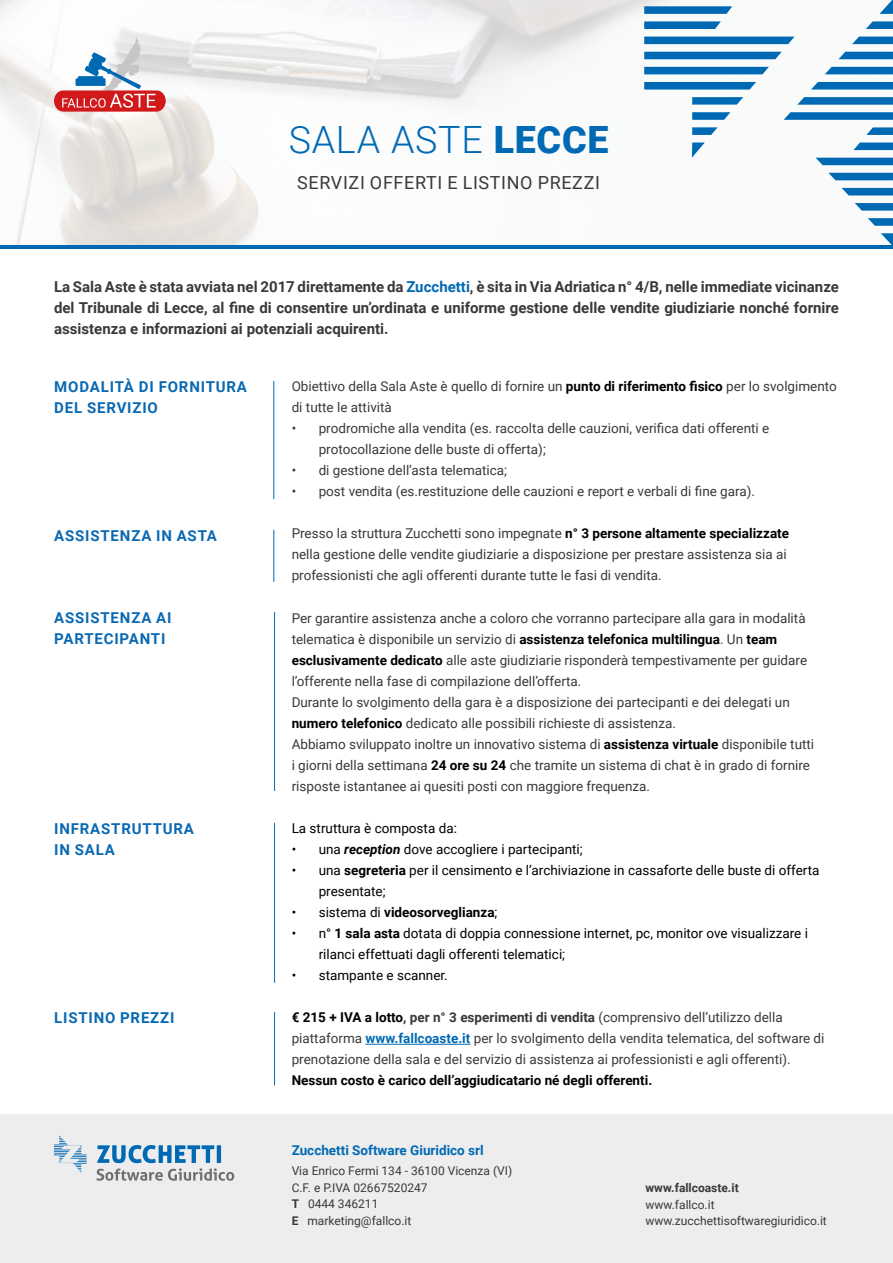
<style>
.page{position:relative;width:893px;height:1263px;background:#fff}
.page>*{position:absolute;margin:0;border:0;box-sizing:border-box;transform-origin:0 0}
.t1{font:300 37.65px "Roboto";letter-spacing:.02em;color:#0069b4}
.t2{font:18px "Roboto";letter-spacing:.035em;color:#3a3938}
.t3{font:700 15px/21px "Roboto";color:#3a3938;text-align:justify}
.t4{font:700 15px/21px "Roboto";letter-spacing:.055em;color:#0a69b3}
.t5{font:13.5px/21px "Roboto";color:#3a3938}
.t6{font:13.5px/21px "Roboto";color:#000}
.t7{font:700 13.5px "Roboto";color:#000}
.t8{font:700 13.5px "Roboto";color:#0069b4}
.t9{font:12px/16.5px "Roboto";color:#3a3938}
.t10{font:700 12px "Roboto";color:#3a3938}
.s1{font-weight:900}
.s2{color:#0069b4}
.s3{font-weight:700;color:#000}
.s4{font-weight:700;font-style:italic}
.s5{font-weight:700}
.s6{font-weight:400}
.s7{font-weight:700;color:#0069b4}
</style>
<div class="page">
<hr style="left:0;top:245px;width:893px;height:3px;background:#0069b4">
<img style="left:0;top:0;width:893px;height:245px">
<div style="left:0;top:1114px;width:893px;height:149px;background:#ededed"></div>
<svg style="left:54px;top:37px;width:112px;height:75px"></svg>
<svg style="left:96px;top:1145px;width:138px;height:36px"></svg>
<svg style="left:54px;top:1135px;width:33px;height:38px"></svg>
<svg style="left:852px;top:37px;width:41px;height:7px"></svg>
<svg style="left:838px;top:52px;width:55px;height:7px"></svg>
<svg style="left:866px;top:21px;width:27px;height:8px"></svg>
<svg style="left:644px;top:37px;width:150px;height:7px"></svg>
<svg style="left:644px;top:21px;width:77px;height:8px"></svg>
<svg style="left:644px;top:67px;width:125px;height:7px"></svg>
<svg style="left:879px;top:0;width:14px;height:14px"></svg>
<svg style="left:692px;top:127px;width:26px;height:8px"></svg>
<svg style="left:825px;top:67px;width:68px;height:7px"></svg>
<svg style="left:853px;top:143px;width:40px;height:7px"></svg>
<svg style="left:866px;top:127px;width:27px;height:8px"></svg>
<svg style="left:784px;top:112px;width:109px;height:8px"></svg>
<svg style="left:811px;top:82px;width:82px;height:8px"></svg>
<svg style="left:797px;top:97px;width:96px;height:8px"></svg>
<svg style="left:644px;top:52px;width:138px;height:7px"></svg>
<svg style="left:692px;top:112px;width:38px;height:8px"></svg>
<svg style="left:644px;top:6px;width:88px;height:8px"></svg>
<svg style="left:692px;top:97px;width:51px;height:8px"></svg>
<svg style="left:644px;top:82px;width:112px;height:8px"></svg>
<svg style="left:692px;top:142px;width:13px;height:16px"></svg>
<svg style="left:816px;top:158px;width:77px;height:7px"></svg>
<svg style="left:842px;top:188px;width:51px;height:7px"></svg>
<svg style="left:881px;top:233px;width:12px;height:12px"></svg>
<svg style="left:868px;top:218px;width:25px;height:8px"></svg>
<svg style="left:855px;top:203px;width:38px;height:8px"></svg>
<svg style="left:828px;top:173px;width:65px;height:7px"></svg>
<hr style="left:365px;top:1044px;width:105px;height:1px;background:#0069b4">
<hr style="left:273px;top:381px;width:1px;height:118px;background:#0069b4">
<hr style="left:273px;top:530px;width:1px;height:52px;background:#0069b4">
<hr style="left:274px;top:612px;width:1px;height:179px;background:#0069b4">
<hr style="left:274px;top:823px;width:1px;height:160px;background:#0069b4">
<hr style="left:274px;top:1012px;width:1px;height:73px;background:#0069b4">
<h1 class="t1" style="left:289px;top:113px;width:321px">SALA ASTE <span class="s1">LECCE</span></h1>
<h2 class="t2" style="left:297px;top:170px;width:304px">SERVIZI OFFERTI E LISTINO PREZZI</h2>
<p class="t3" style="left:54px;top:276px;width:786px">La Sala Aste è stata avviata nel 2017 direttamente da <span class="s2">Zucchetti</span>, è sita in Via Adriatica n° 4/B, nelle immediate vicinanze del Tribunale di Lecce, al fine di consentire un’ordinata e uniforme gestione delle vendite giudiziarie nonché fornire assistenza e informazioni ai potenziali acquirenti.</p>
<p class="t4" style="left:54px;top:376px;width:194px">MODALITÀ DI FORNITURA<br>DEL SERVIZIO</p>
<p class="t4" style="left:54px;top:525px;width:164px">ASSISTENZA IN ASTA</p>
<p class="t4" style="left:54px;top:607px;width:119px">ASSISTENZA AI<br>PARTECIPANTI</p>
<p class="t4" style="left:54px;top:818px;width:141px">INFRASTRUTTURA<br>IN SALA</p>
<p class="t4" style="left:54px;top:1007px;width:122px">LISTINO <span class="s2">PREZZ</span>I</p>
<p class="t5" style="left:292px;top:375px;width:547px">Obiettivo della Sala Aste è quello di fornire un <span class="s3">punto di riferimento fisico</span> per lo svolgimento di tutte le attività</p>
<p class="t5" style="left:319px;top:417px;width:452px;text-indent:-27px">• prodromiche alla vendita (es. raccolta delle cauzioni, verifica dati offerenti e protocollazione delle buste di offerta);</p>
<p class="t5" style="left:292px;top:459px;width:217px">• di gestione dell’asta telematica;</p>
<p class="t5" style="left:292px;top:480px;width:465px">• post vendita (es.restituzione delle cauzioni e report e verbali di fine gara).</p>
<p class="t5" style="left:292px;top:523px;width:499px">Presso la struttura Zucchetti sono impegnate <span class="s3">n° 3 persone altamente specializzate </span>nella gestione delle vendite giudiziarie a disposizione per prestare assistenza sia ai professionisti che agli offerenti durante tutte le fasi di vendita.</p>
<p class="t5" style="left:292px;top:607px;width:524px">Per garantire assistenza anche a coloro che vorranno partecipare alla gara in modalità telematica è disponibile un servizio di <span class="s3">assistenza telefonica multilingua</span>. Un <span class="s3">team esclusivamente dedicato</span> alle aste giudiziarie risponderà tempestivamente per guidare l’offerente nella fase di compilazione dell’offerta.<br>Durante lo svolgimento della gara è a disposizione dei partecipanti e dei delegati un <span class="s3">numero telefonico</span> dedicato alle possibili richieste di assistenza.<br>Abbiamo sviluppato inoltre un innovativo sistema di <span class="s3">assistenza virtuale</span> disponibile tutti i giorni della settimana <span class="s3">24 ore su 24</span> che tramite un sistema di chat è in grado di fornire risposte istantanee ai quesiti posti con maggiore frequenza.</p>
<p class="t6" style="left:292px;top:817px;width:167px">La struttura è composta da:</p>
<p class="t6" style="left:292px;top:838px;width:292px">• una <span class="s4">reception</span> dove accogliere i partecipanti;</p>
<p class="t6" style="left:319px;top:859px;width:502px;text-indent:-27px">• una <span class="s5">segreteria</span> per il censimento e l’archiviazione in cassaforte delle buste di offerta presentate;</p>
<p class="t7" style="left:292px;top:903px;width:207px"><span class="s6">• sistema di</span> videosorveglianza<span class="s6">;</span></p>
<p class="t6" style="left:319px;top:922px;width:491px;text-indent:-27px">• n° <span class="s5">1 sala asta</span> dotata di doppia connessione internet, pc, monitor ove visualizzare i rilanci effettuati dagli offerenti telematici;</p>
<p class="t6" style="left:292px;top:964px;width:158px">• stampante e scanner.</p>
<p class="t5" style="left:292px;top:1006px;width:534px"><span class="s3">€ 215 + IVA a lotto</span><span class="s5">, per n° 3 esperimenti di vendita</span> (comprensivo dell’utilizzo della piattaforma <span class="s7">www.fallcoaste.it</span> per lo svolgimento della vendita telematica, del software di prenotazione della sala e del servizio di assistenza ai professionisti e agli offerenti).</p>
<p class="t7" style="left:292px;top:1071px;width:362px">Nessun costo è carico dell’aggiudicatario né degli offerenti.</p>
<p class="t8" style="left:292px;top:1140px;width:194px">Zucchetti Software Giuridico srl</p>
<p class="t9" style="left:292px;top:1162px;width:222px">Via Enrico Fermi 134 - 36100 Vicenza (VI)<br>C.F. e P.IVA 02667520247<br><span class="s5">T</span> 0444 346211<br><span class="s5">E</span> marketing@fallco.it</p>
<p class="t10" style="left:645px;top:1179px;width:95px">www.fallcoaste.it</p>
<p class="t9" style="left:645px;top:1196px;width:183px">www.fallco.it www.zucchettisoftwaregiuridico.it</p>
</div>
